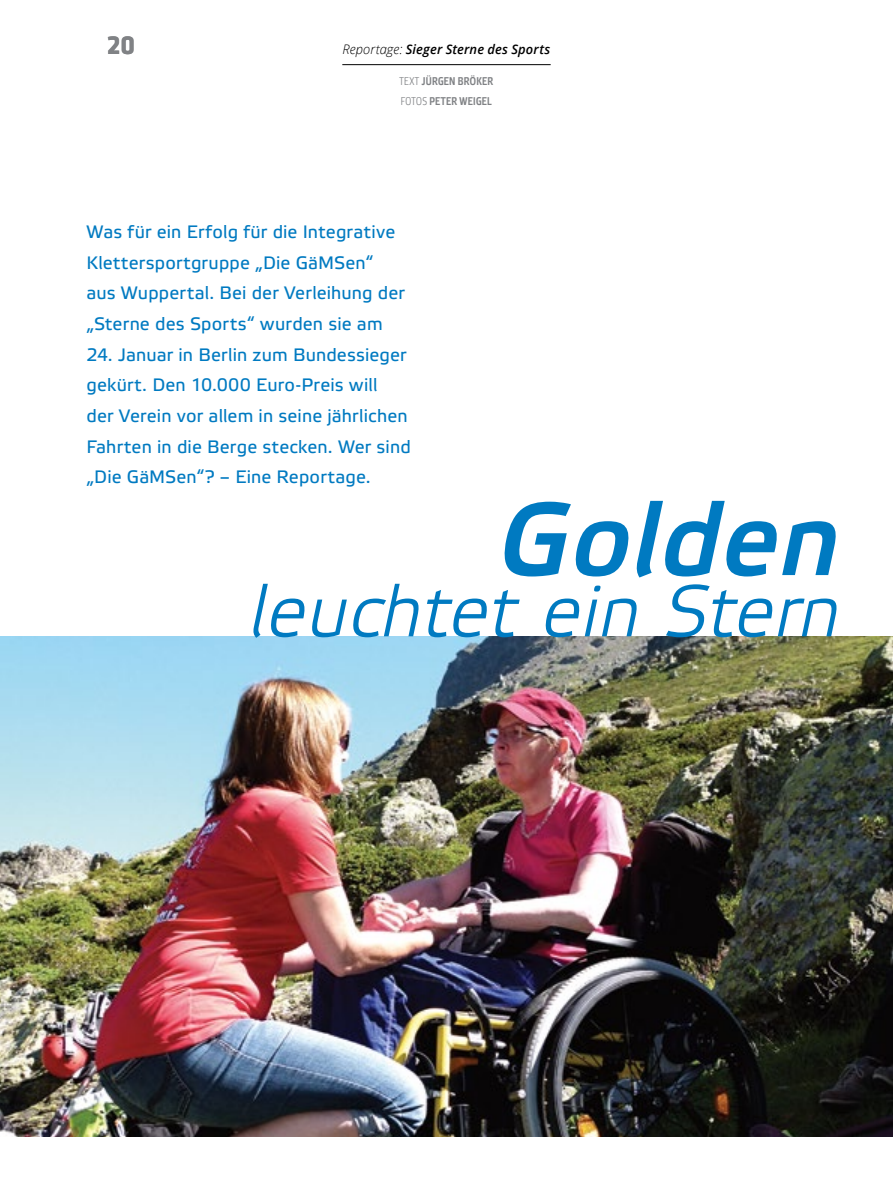
<style>
.page{position:relative;width:893px;height:1191px;background:#fff}
.page>*{position:absolute;margin:0;border:0;box-sizing:border-box;transform-origin:0 0}
.HL___Etelka_Bold{font:italic 500 102.75px "Etelka";letter-spacing:.005em;color:#007ac1}
.HL___Etelka_Bold-2{font:italic 300 72.75px "Etelka";letter-spacing:.01em;color:#007ac1}
.t1{font:700 27px "Klavika Basic";color:#808285}
.lead-etelkaN-medreg{font:18px/30.6px "Etelka Text";letter-spacing:.01em;color:#007ac1}
.rubrik-opensans-ligh{font:italic 600 13.2px "Open Sans";letter-spacing:.01em;color:#000}
.fliesstext{font:500 11.25px/20.4px "Etelka Narrow";letter-spacing:.025em;color:#808285}
.s1{font-weight:300}
</style>
<div class="page">
<img style="left:0;top:636px;width:893px;height:500px">
<hr style="left:342px;top:64px;width:209px;height:1px;background:#000">
<h3 class="t1" style="left:107px;top:26px;width:30px">20</h3>
<p class="rubrik-opensans-ligh" style="left:342px;top:41px;width:209px"><span class="s1">Reportage:</span> Sieger Sterne des Sports</p>
<p class="fliesstext" style="left:399px;top:71px;width:95px"><span class="s1">TEXT</span> JÜRGEN BRÖKER<br><span class="s1">FOTOS</span> PETER WEIGEL</p>
<p class="lead-etelkaN-medreg" style="left:86px;top:217px;width:320px">Was für ein Erfolg für die Integrative Klettersportgruppe „Die GäMSen“ aus Wuppertal. Bei der Verleihung der „Sterne des Sports“ wurden sie am</p>
<p class="lead-etelkaN-medreg" style="left:86px;top:339px;width:326px">24. Januar in Berlin zum Bundessieger gekürt. Den 10.000 Euro-Preis will<br>der Verein vor allem in seine jährlichen Fahrten in die Berge stecken. Wer sind „Die GäMSen“? – Eine Reportage.</p>
<p class="HL___Etelka_Bold" style="left:498px;top:481px;width:343px">Golden</p>
<p class="HL___Etelka_Bold-2" style="left:250px;top:566px;width:592px">leuchtet ein Stern</p>
</div>
